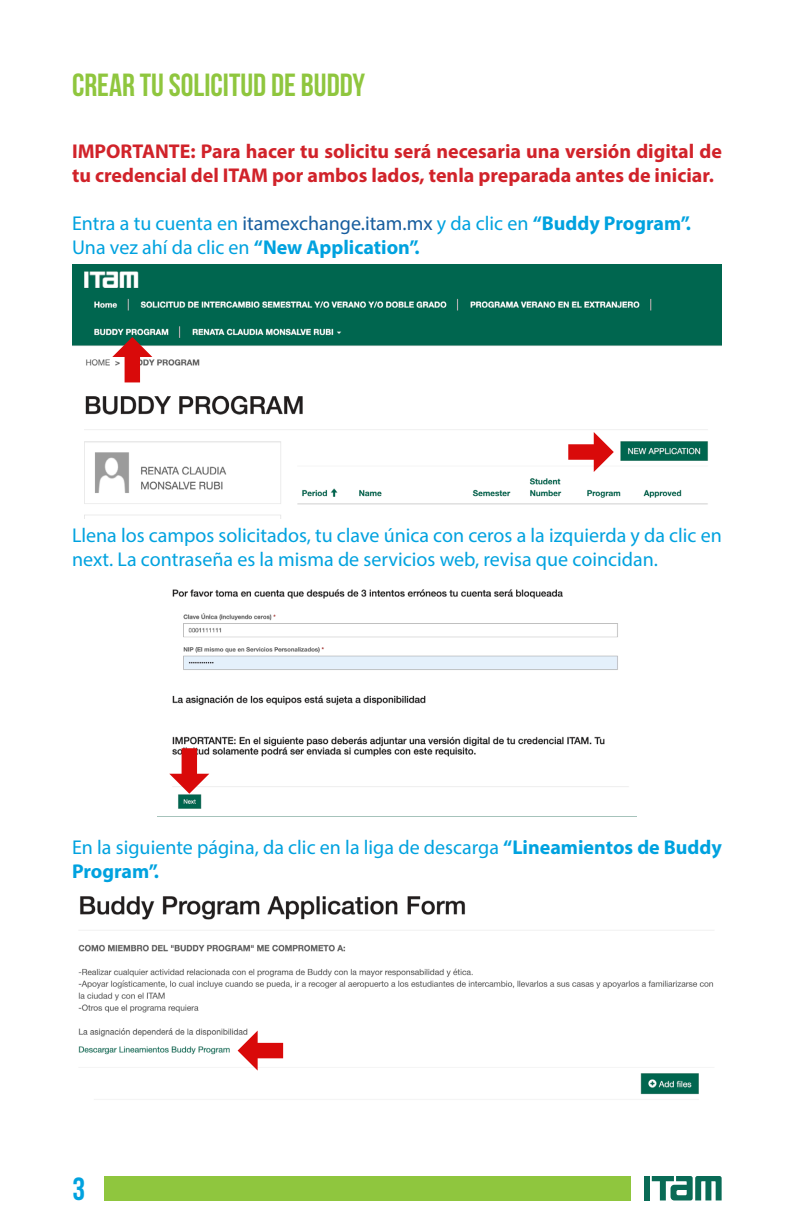
<style>
.page{position:relative;width:794px;height:1224px;background:#fff}
.page>*{position:absolute;margin:0;border:0;box-sizing:border-box;transform-origin:0 0}
.t1{font:700 32px "Bebas Neue";color:#8fc63e}
.t2{font:700 32px "Bebas Neue";color:#00a2df}
.t3{font:20px/24px "Myriad Pro";color:#00a2df}
.t4{font:700 20px/24px "Myriad Pro";color:#d1232a}
.s1{color:#175d9e}
.s2{font-weight:700}
</style>
<div class="page">
<div style="left:104px;top:1176px;width:526px;height:24px;background:#8fc63e"></div>
<div style="left:643px;top:1176px;width:6px;height:24px;background:#096b56"></div>
<svg style="left:652px;top:1176px;width:69px;height:24px"></svg>
<img style="left:72px;top:264px;width:650px;height:255px">
<svg style="left:112px;top:337px;width:40px;height:45px"></svg>
<svg style="left:568px;top:432px;width:46px;height:40px"></svg>
<img style="left:158px;top:589px;width:478px;height:228px">
<svg style="left:169px;top:748px;width:40px;height:46px"></svg>
<img style="left:78px;top:896px;width:636px;height:204px">
<svg style="left:238px;top:1031px;width:45px;height:40px"></svg>
<p class="t1" style="left:72px;top:67px;width:294px">CREAR TU SOLICITUD DE BUDDY</p>
<p class="t4" style="left:72px;top:139px;width:651px">IMPORTANTE: Para hacer tu solicitu será necesaria una versión digital de tu credencial del ITAM por ambos lados, tenla preparada antes de iniciar.</p>
<p class="t3" style="left:72px;top:211px;width:620px">Entra a tu cuenta en <span class="s1">itamexchange.itam.mx</span> y da clic en <span class="s2">“Buddy Program”.</span></p>
<p class="t3" style="left:72px;top:235px;width:349px">Una vez ahí da clic en <span class="s2">“New Application”.</span></p>
<p class="t3" style="left:72px;top:523px;width:651px">Llena los campos solicitados, tu clave única con ceros a la izquierda y da clic en next. La contraseña es la misma de servicios web, revisa que coincidan.</p>
<p class="t3" style="left:72px;top:835px;width:651px">En la siguiente página, da clic en la liga de descarga <span class="s2">“Lineamientos de Buddy<br>Program”.</span></p>
<h1 class="t2" style="left:73px;top:1171px;width:14px">3</h1>
</div>
